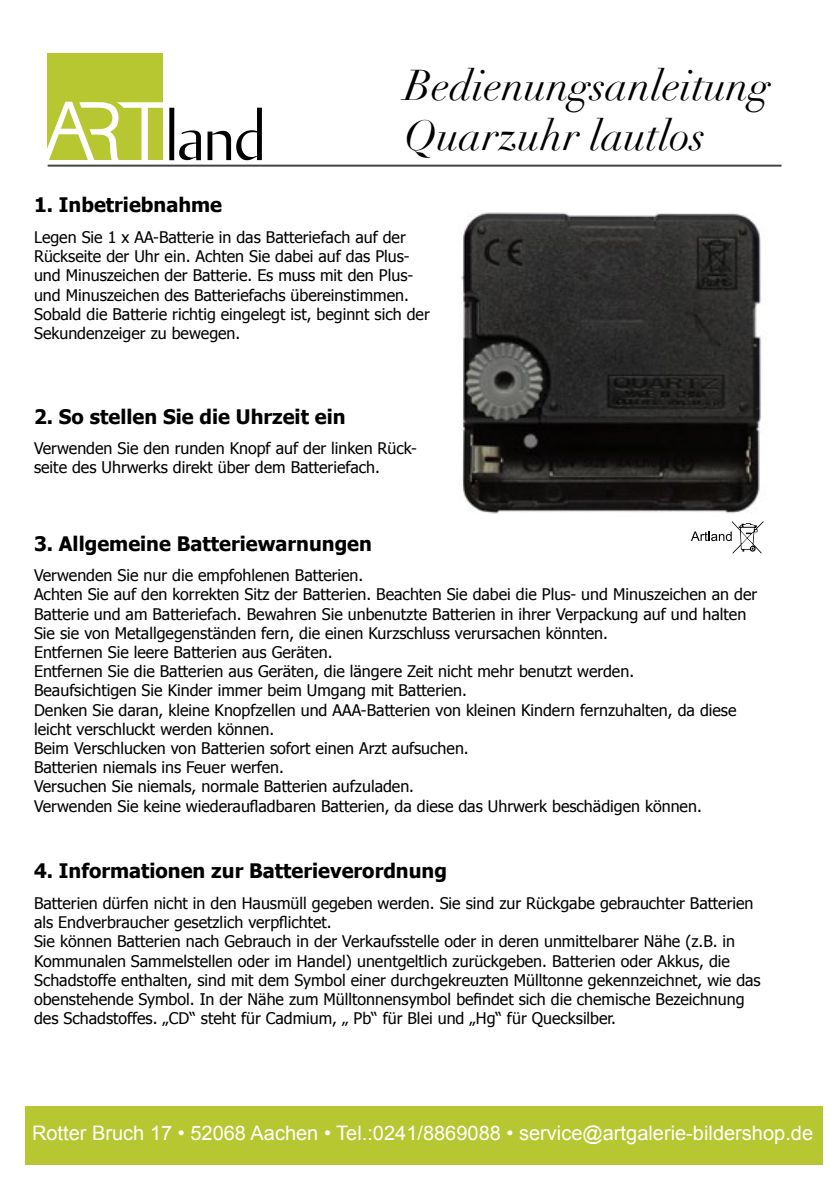
<style>
.page{position:relative;width:840px;height:1191px;background:#fff}
.page>*{position:absolute;margin:0;border:0;box-sizing:border-box;transform-origin:0 0}
.t1{font:italic 42px/50.4px "Didot";color:#000}
.t2{font:700 20px "Tahoma";color:#000}
.t3{font:20px "Arial";color:#fff}
.t4{font:16px/19.2px "Tahoma";color:#000}
</style>
<div class="page">
<div style="left:48px;top:53px;width:115px;height:107px;background:#b7c732"></div>
<div style="left:169px;top:108px;width:5px;height:52px;background:#000"></div>
<svg style="left:179px;top:130px;width:22px;height:30px"></svg>
<svg style="left:207px;top:108px;width:55px;height:52px"></svg>
<svg style="left:47px;top:102px;width:116px;height:58px"></svg>
<div style="left:25px;top:1106px;width:797px;height:58px;background:#b7c732"></div>
<img style="left:461px;top:212px;width:301px;height:302px">
<hr style="left:48px;top:165px;width:733px;height:2px;background:#454444">
<svg style="left:691px;top:521px;width:72px;height:32px"></svg>
<h1 class="t1" style="left:404px;top:61px;width:367px">Bedienungsanleitung<br>Quarzuhr lautlos</h1>
<p class="t2" style="left:34px;top:191px;width:189px">1. Inbetriebnahme</p>
<p class="t4" style="left:34px;top:227px;width:397px">Legen Sie 1 x AA-Batterie in das Batteriefach auf der Rückseite der Uhr ein. Achten Sie dabei auf das Plus&shy;und Minuszeichen der Batterie. Es muss mit den Plus&shy;und Minuszeichen des Batteriefachs übereinstimmen.<br>Sobald die Batterie richtig eingelegt ist, beginnt sich der Sekundenzeiger zu bewegen.</p>
<p class="t2" style="left:34px;top:402px;width:313px">2. So stellen Sie die Uhrzeit ein</p>
<p class="t4" style="left:34px;top:438px;width:384px">Verwenden Sie den runden Knopf auf der linken Rück&shy;seite des Uhrwerks direkt über dem Batteriefach.</p>
<p class="t2" style="left:34px;top:529px;width:339px">3. Allgemeine Batteriewarnungen</p>
<p class="t4" style="left:34px;top:565px;width:724px">Verwenden Sie nur die empfohlenen Batterien.<br>Achten Sie auf den korrekten Sitz der Batterien. Beachten Sie dabei die Plus- und Minuszeichen an der Batterie und am Batteriefach. Bewahren Sie unbenutzte Batterien in ihrer Verpackung auf und halten Sie sie von Metallgegenständen fern, die einen Kurzschluss verursachen könnten.<br>Entfernen Sie leere Batterien aus Geräten.<br>Entfernen Sie die Batterien aus Geräten, die längere Zeit nicht mehr benutzt werden.<br>Beaufsichtigen Sie Kinder immer beim Umgang mit Batterien.<br>Denken Sie daran, kleine Knopfzellen und AAA-Batterien von kleinen Kindern fernzuhalten, da diese leicht verschluckt werden können.<br>Beim Verschlucken von Batterien sofort einen Arzt aufsuchen.<br>Batterien niemals ins Feuer werfen.<br>Versuchen Sie niemals, normale Batterien aufzuladen.<br>Verwenden Sie keine wiederaufladbaren Batterien, da diese das Uhrwerk beschädigen können.</p>
<p class="t2" style="left:34px;top:857px;width:414px">4. Informationen zur Batterieverordnung</p>
<p class="t4" style="left:34px;top:892px;width:727px">Batterien dürfen nicht in den Hausmüll gegeben werden. Sie sind zur Rückgabe gebrauchter Batterien als Endverbraucher gesetzlich verpflichtet.<br>Sie können Batterien nach Gebrauch in der Verkaufsstelle oder in deren unmittelbarer Nähe (z.B. in Kommunalen Sammelstellen oder im Handel) unentgeltlich zurückgeben. Batterien oder Akkus, die Schadstoffe enthalten, sind mit dem Symbol einer durchgekreuzten Mülltonne gekennzeichnet, wie das obenstehende Symbol. In der Nähe zum Mülltonnensymbol befindet sich die chemische Bezeichnung des Schadstoffes. „CD“ steht für Cadmium, „ Pb“ für Blei und „Hg“ für Quecksilber.</p>
<p class="t3" style="left:32px;top:1120px;width:782px">Rotter Bruch 17 • 52068 Aachen • Tel.:0241/8869088 • service@artgalerie-bildershop.de</p>
</div>
